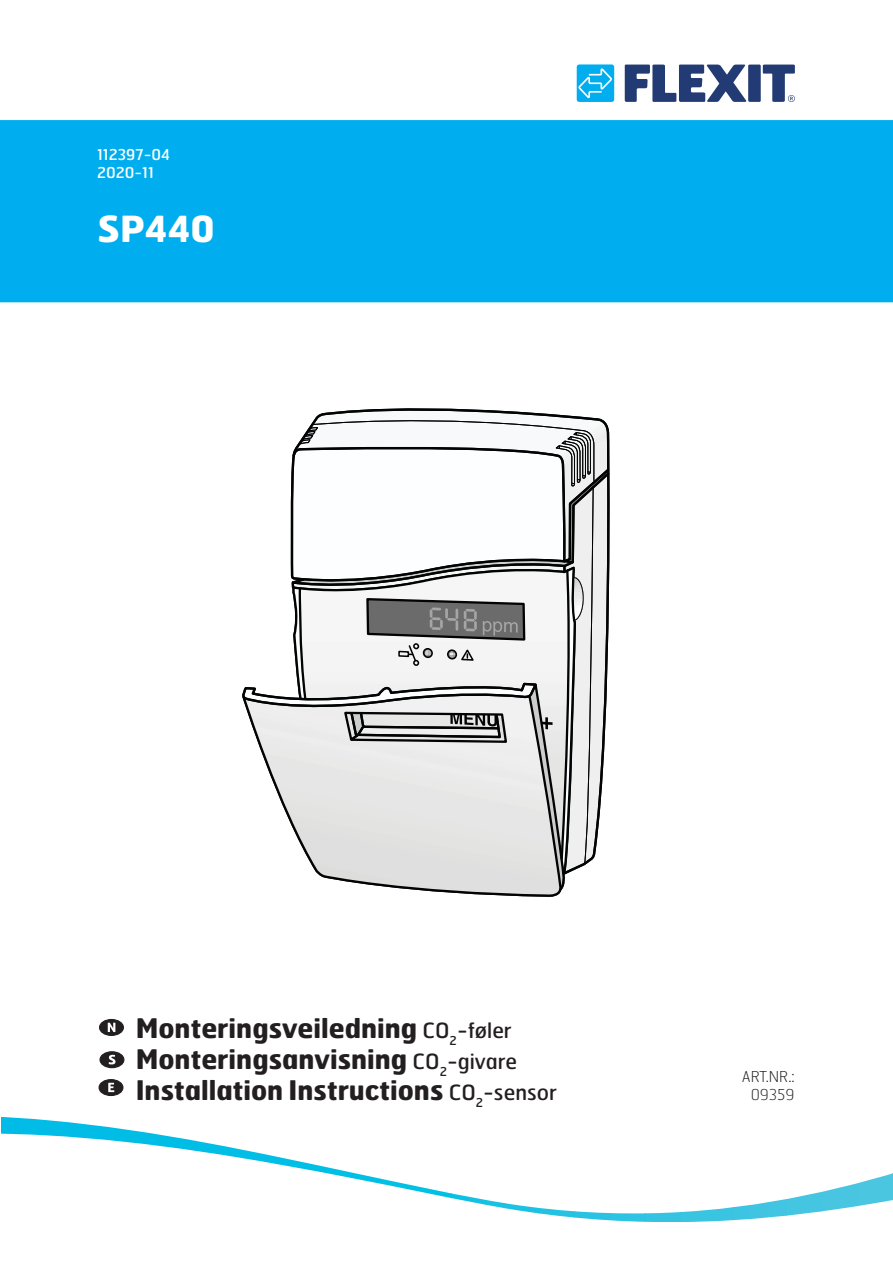
<style>
.page{position:relative;width:893px;height:1263px;background:#fff}
.page>*{position:absolute;margin:0;border:0;box-sizing:border-box;transform-origin:0 0}
.t1{font:700 36px "Hermes";color:#fff}
.t2{font:700 27px/30.8px "Hermes";color:#231f20}
.t3{font:15px/18px "Hermes";color:#fff}
.t4{font:100 15px/18px "Hermes";color:#231f20;text-align:center}
.s1{font-weight:400;font-size:21px}
</style>
<div class="page">
<div style="left:1px;top:120px;width:891px;height:182px;background:#00aeef"></div>
<svg style="left:625px;top:65px;width:170px;height:37px"></svg>
<div style="left:577px;top:64px;width:37px;height:38px;background:#00aeef;border-radius:3px"></div>
<svg style="left:578px;top:68px;width:34px;height:30px"></svg>
<hr style="left:892px;top:1117px;width:1px;height:105px;background:#4cc6e1">
<svg style="left:857px;top:1173px;width:35px;height:34px"></svg>
<svg style="left:839px;top:1183px;width:18px;height:26px"></svg>
<svg style="left:821px;top:1187px;width:18px;height:25px"></svg>
<svg style="left:786px;top:1192px;width:35px;height:24px"></svg>
<svg style="left:769px;top:1199px;width:17px;height:19px"></svg>
<svg style="left:751px;top:1202px;width:18px;height:17px"></svg>
<svg style="left:733px;top:1205px;width:18px;height:16px"></svg>
<svg style="left:716px;top:1207px;width:17px;height:15px"></svg>
<svg style="left:680px;top:1209px;width:36px;height:13px"></svg>
<svg style="left:663px;top:1212px;width:17px;height:10px"></svg>
<svg style="left:645px;top:1212px;width:18px;height:10px"></svg>
<svg style="left:628px;top:1213px;width:17px;height:9px"></svg>
<svg style="left:610px;top:1213px;width:18px;height:9px"></svg>
<svg style="left:575px;top:1211px;width:35px;height:10px"></svg>
<svg style="left:557px;top:1209px;width:18px;height:9px"></svg>
<svg style="left:540px;top:1208px;width:17px;height:8px"></svg>
<svg style="left:284px;top:1158px;width:97px;height:26px"></svg>
<svg style="left:196px;top:1141px;width:88px;height:25px"></svg>
<svg style="left:108px;top:1127px;width:88px;height:24px"></svg>
<svg style="left:20px;top:1118px;width:88px;height:22px;fill:#00bce6"></svg>
<svg style="left:1px;top:1117px;width:19px;height:18px"></svg>
<svg style="left:242px;top:408px;width:368px;height:489px"></svg>
<div style="left:100px;top:1020px;width:23px;height:15px;background:#231f20;border-radius:50%"></div>
<div style="left:99px;top:1019px;width:25px;height:17px;border:1px solid #231f20;border-radius:50%"></div>
<svg style="left:108px;top:1023px;width:7px;height:9px"></svg>
<div style="left:100px;top:1052px;width:24px;height:16px;background:#231f20;border-radius:50%"></div>
<div style="left:99px;top:1051px;width:25px;height:17px;border:1px solid #231f20;border-radius:50%"></div>
<svg style="left:109px;top:1055px;width:7px;height:9px"></svg>
<div style="left:99px;top:1080px;width:24px;height:16px;background:#231f20;border-radius:50%"></div>
<div style="left:99px;top:1079px;width:24px;height:17px;border:1px solid #231f20;border-radius:50%"></div>
<svg style="left:108px;top:1083px;width:6px;height:9px"></svg>
<p class="t3" style="left:97px;top:147px;width:75px">112397-04<br>2020-11</p>
<h1 class="t1" style="left:97px;top:215px;width:119px">SP440</h1>
<p class="t2" style="left:136px;top:1015px;width:423px">Monteringsveiledning <span class="s1">CO</span><sub>2</sub><span class="s1">-føler<br></span>Monteringsanvisning <span class="s1">CO</span><sub>2</sub><span class="s1">-givare<br></span>Installation Instructions <span class="s1">CO</span><sub>2</sub><span class="s1">-sensor</span></p>
<p class="t4" style="left:742px;top:1069px;width:54px">ART.NR.:<br>09359</p>
</div>
